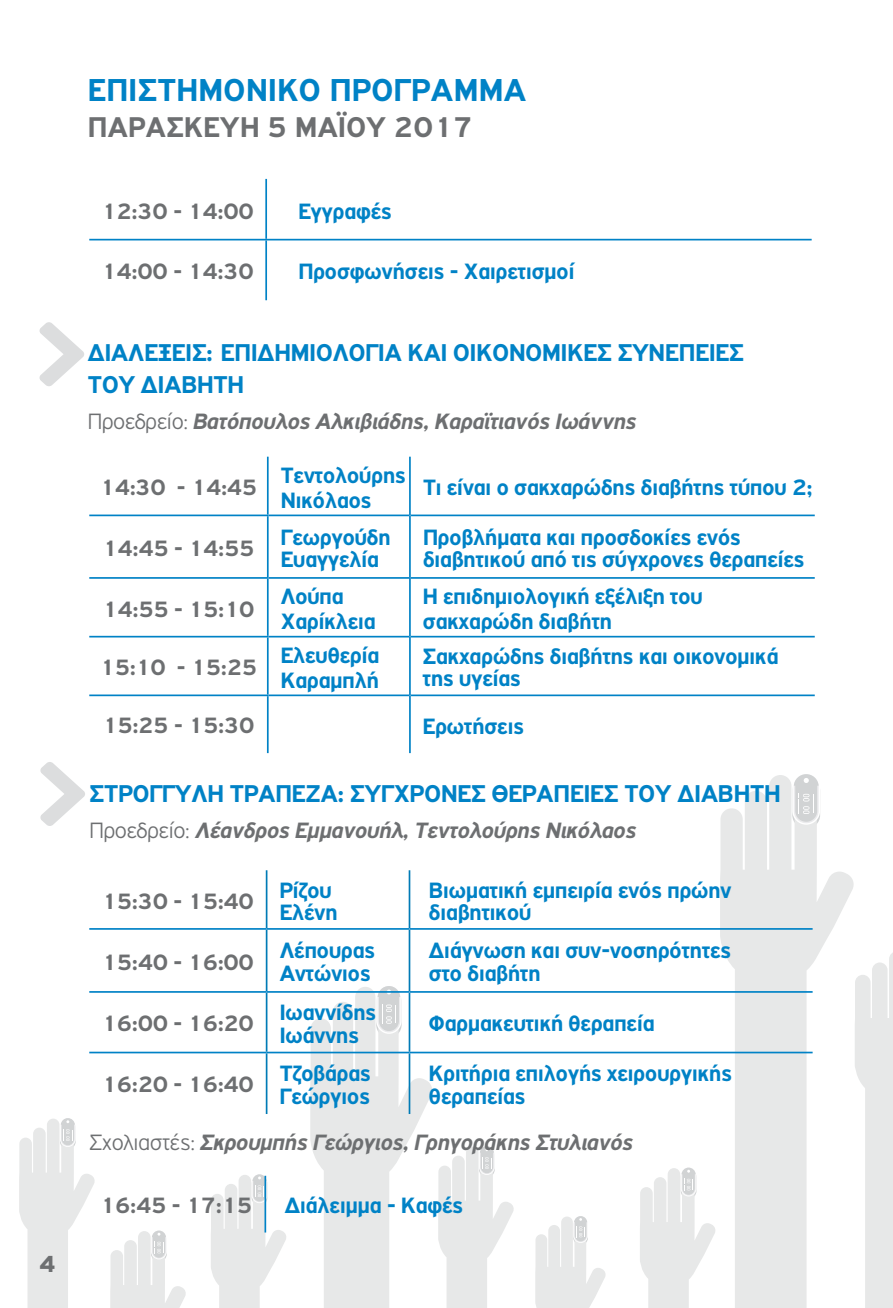
<style>
.page{position:relative;width:893px;height:1308px;background:#fff}
.page>*{position:absolute;margin:0;border:0;box-sizing:border-box;transform-origin:0 0}
.t1{font:700 33.75px "PF Highway Gothic";color:#0082c6}
.t2{font:700 30.38px "PF Highway Gothic";color:#6d6f71}
.t3{font:700 25.88px/31.5px "PF Highway Gothic";letter-spacing:-.02em;color:#0082c6}
.t4{font:900 24.75px "PF Highway Gothic";color:#6d6f71}
.t5{font:700 23.62px/22.5px "PF Highway Gothic";letter-spacing:-.025em;color:#0082c6}
.t6{font:italic 700 23.62px "PF Highway Gothic";letter-spacing:-.025em;color:#6d6f71}
.t7{font:700 23.62px "PF Highway Gothic";letter-spacing:-.02em;color:#6d6f71}
.s1{font-weight:300;font-style:normal}
</style>
<div class="page">
<svg style="left:720px;top:775px;width:134px;height:532px;fill:#e7e8e8"></svg>
<div style="left:792px;top:772px;width:28px;height:52px;background:#fff;border-radius:14px"></div>
<svg style="left:794px;top:774px;width:25px;height:49px"></svg>
<div style="left:795px;top:775px;width:22px;height:46px;background:#d1d3d4;border-radius:11px"></div>
<svg style="left:794px;top:774px;width:25px;height:11px"></svg>
<svg style="left:798px;top:793px;width:16px;height:21px"></svg>
<svg style="left:855px;top:953px;width:38px;height:354px"></svg>
<svg style="left:640px;top:1167px;width:75px;height:140px"></svg>
<svg style="left:211px;top:1174px;width:75px;height:133px"></svg>
<svg style="left:110px;top:1230px;width:76px;height:77px"></svg>
<svg style="left:19px;top:1118px;width:76px;height:189px"></svg>
<svg style="left:310px;top:986px;width:205px;height:321px"></svg>
<svg style="left:535px;top:1216px;width:71px;height:91px"></svg>
<svg style="left:39px;top:322px;width:45px;height:64px"></svg>
<svg style="left:40px;top:762px;width:45px;height:64px"></svg>
<hr style="left:267px;top:239px;width:545px;height:1px;background:#0082c6">
<hr style="left:265px;top:179px;width:2px;height:60px;background:#0082c6">
<hr style="left:265px;top:240px;width:2px;height:60px;background:#0082c6">
<hr style="left:89px;top:239px;width:178px;height:1px;background:#0082c6">
<hr style="left:267px;top:457px;width:2px;height:57px;background:#0082c6">
<hr style="left:409px;top:457px;width:2px;height:58px;background:#0082c6">
<hr style="left:89px;top:514px;width:180px;height:2px;background:#0082c6">
<hr style="left:267px;top:516px;width:2px;height:61px;background:#0082c6">
<hr style="left:409px;top:515px;width:2px;height:63px;background:#0082c6">
<hr style="left:89px;top:577px;width:180px;height:2px;background:#0082c6">
<hr style="left:267px;top:579px;width:2px;height:57px;background:#0082c6">
<hr style="left:409px;top:578px;width:2px;height:58px;background:#0082c6">
<hr style="left:89px;top:636px;width:180px;height:1px;background:#0082c6">
<hr style="left:267px;top:637px;width:2px;height:57px;background:#0082c6">
<hr style="left:409px;top:636px;width:2px;height:59px;background:#0082c6">
<hr style="left:89px;top:694px;width:180px;height:2px;background:#0082c6">
<hr style="left:267px;top:696px;width:2px;height:57px;background:#0082c6">
<hr style="left:409px;top:695px;width:2px;height:58px;background:#0082c6">
<hr style="left:269px;top:514px;width:140px;height:2px;background:#0082c6">
<hr style="left:269px;top:577px;width:140px;height:2px;background:#0082c6">
<hr style="left:269px;top:636px;width:140px;height:1px;background:#0082c6">
<hr style="left:269px;top:694px;width:140px;height:2px;background:#0082c6">
<hr style="left:411px;top:514px;width:404px;height:2px;background:#0082c6">
<hr style="left:411px;top:577px;width:404px;height:2px;background:#0082c6">
<hr style="left:411px;top:636px;width:404px;height:1px;background:#0082c6">
<hr style="left:411px;top:694px;width:404px;height:2px;background:#0082c6">
<hr style="left:266px;top:870px;width:1px;height:58px;background:#007bb6">
<hr style="left:409px;top:870px;width:1px;height:58px;background:#007bb6">
<hr style="left:266px;top:929px;width:1px;height:62px;background:#007bb6">
<hr style="left:409px;top:929px;width:1px;height:62px;background:#007bb6">
<hr style="left:266px;top:992px;width:1px;height:59px;background:#007bb6">
<hr style="left:409px;top:992px;width:1px;height:59px;background:#007bb6">
<hr style="left:266px;top:1053px;width:1px;height:61px;background:#007bb6">
<hr style="left:409px;top:1053px;width:1px;height:61px;background:#007bb6">
<hr style="left:89px;top:928px;width:178px;height:1px;background:#0082c6">
<hr style="left:267px;top:928px;width:142px;height:1px;background:#0082c6">
<hr style="left:409px;top:928px;width:404px;height:1px;background:#0082c6">
<hr style="left:89px;top:991px;width:178px;height:1px;background:#0082c6">
<hr style="left:267px;top:991px;width:142px;height:1px;background:#0082c6">
<hr style="left:409px;top:991px;width:404px;height:1px;background:#0082c6">
<hr style="left:89px;top:1051px;width:178px;height:2px;background:#0082c6">
<hr style="left:267px;top:1051px;width:142px;height:2px;background:#0082c6">
<hr style="left:409px;top:1051px;width:404px;height:2px;background:#0082c6">
<hr style="left:264px;top:1175px;width:2px;height:57px;background:#0082c6">
<p class="t4" style="left:39px;top:1249px;width:18px">4</p>
<h1 class="t1" style="left:88px;top:71px;width:440px">ΕπιΣΤΗΜΟΝΙΚO ΠΡΟΓΡΑΜΜΑ</h1>
<p class="t2" style="left:88px;top:110px;width:387px">ΠΑΡΑΣΚΕΥΗ 5 ΜΑΪΟΥ 2017</p>
<p class="t7" style="left:102px;top:198px;width:154px">12:30 - 14:00</p>
<p class="t5" style="left:298px;top:199px;width:96px">Εγγραφές</p>
<p class="t7" style="left:102px;top:259px;width:154px">14:00 - 14:30</p>
<p class="t5" style="left:298px;top:260px;width:278px">Προσφωνήσεις - Χαιρετισμοί</p>
<p class="t3" style="left:88px;top:337px;width:656px">ΔΙΑΛΕΞΕΙΣ: ΕΠΙΔΗΜΙΟΛΟΓΙΑ ΚΑΙ ΟΙΚΟΝΟΜΙΚΕΣ ΣΥΝΕΠΕΙΕΣ<br>ΤΟΥ ΔΙΑΒΗΤΗ</p>
<p class="t6" style="left:88px;top:408px;width:551px"><span class="s1">Προεδρείο:</span> Βατόπουλος Αλκιβιάδης, Καραϊτιανός Ιωάννης</p>
<p class="t7" style="left:100px;top:475px;width:159px">14:30 - 14:45</p>
<p class="t7" style="left:102px;top:535px;width:154px">14:45 - 14:55</p>
<p class="t7" style="left:102px;top:596px;width:154px">14:55 - 15:10</p>
<p class="t7" style="left:100px;top:654px;width:159px">15:10 - 15:25</p>
<p class="t5" style="left:281px;top:463px;width:127px;line-height:24.8px">Τεντολούρης<br>Νικόλαος</p>
<p class="t5" style="left:423px;top:476px;width:392px">Τι είναι ο σακχαρώδης διαβήτης τύπου 2;</p>
<p class="t5" style="left:281px;top:525px;width:112px">Γεωργούδη<br>Ευαγγελία</p>
<p class="t5" style="left:423px;top:525px;width:384px">Προβλήματα και προσδοκίες ενός διαβητικού από τις σύγχρονες θεραπείες</p>
<p class="t5" style="left:280px;top:584px;width:97px;line-height:24.8px">Λούπα<br>Χαρίκλεια</p>
<p class="t5" style="left:423px;top:584px;width:282px;line-height:24.8px">Η επιδημιολογική εξέλιξη του σακχαρώδη διαβήτη</p>
<p class="t5" style="left:280px;top:642px;width:100px;line-height:24.8px">Ελευθερία<br>Καραμπλή</p>
<p class="t5" style="left:423px;top:645px;width:358px">Σακχαρώδης διαβήτης και οικονομικά της υγείας</p>
<p class="t7" style="left:102px;top:713px;width:154px">15:25 - 15:30</p>
<p class="t5" style="left:423px;top:715px;width:103px">Ερωτήσεις</p>
<p class="t3" style="left:89px;top:778px;width:693px">ΣΤΡΟΓΓΥΛΗ ΤΡΑΠΕΖΑ: ΣΥΓΧΡΟΝΕΣ ΘΕΡΑΠΕΙΕΣ ΤΟΥ ΔΙΑΒΗΤΗ</p>
<p class="t6" style="left:89px;top:817px;width:549px"><span class="s1">Προεδρείο:</span> Λέανδρος Εμμανουήλ, Τεντολούρης Νικόλαος</p>
<p class="t7" style="left:102px;top:888px;width:154px">15:30 - 15:40</p>
<p class="t7" style="left:102px;top:949px;width:154px">15:40 - 16:00</p>
<p class="t7" style="left:102px;top:1010px;width:154px">16:00 - 16:20</p>
<p class="t7" style="left:102px;top:1071px;width:154px">16:20 - 16:40</p>
<p class="t5" style="left:279px;top:878px;width:60px">Ρίζου<br>Ελένη</p>
<p class="t5" style="left:429px;top:878px;width:305px">Βιωματική εμπειρία ενός πρώην διαβητικού</p>
<p class="t5" style="left:279px;top:939px;width:98px">Λέπουρας<br>Αντώνιος</p>
<p class="t5" style="left:429px;top:939px;width:304px">Διάγνωση και συν-νοσηρότητες στο διαβήτη</p>
<p class="t5" style="left:279px;top:1001px;width:99px">Ιωαννίδης<br>Ιωάννης</p>
<p class="t5" style="left:429px;top:1012px;width:228px">Φαρμακευτική θεραπεία</p>
<p class="t5" style="left:279px;top:1062px;width:93px">Τζοβάρας<br>Γεώργιος</p>
<p class="t5" style="left:429px;top:1062px;width:305px">Κριτήρια επιλογής χειρουργικής θεραπείας</p>
<p class="t6" style="left:89px;top:1129px;width:546px"><span class="s1">Σχολιαστές:</span> Σκρουμπής Γεώργιος, Γρηγοράκης Στυλιανός</p>
<p class="t7" style="left:100px;top:1192px;width:154px">16:45 - 17:15</p>
<p class="t5" style="left:284px;top:1194px;width:180px">Διάλειμμα - Καφές</p>
</div>
